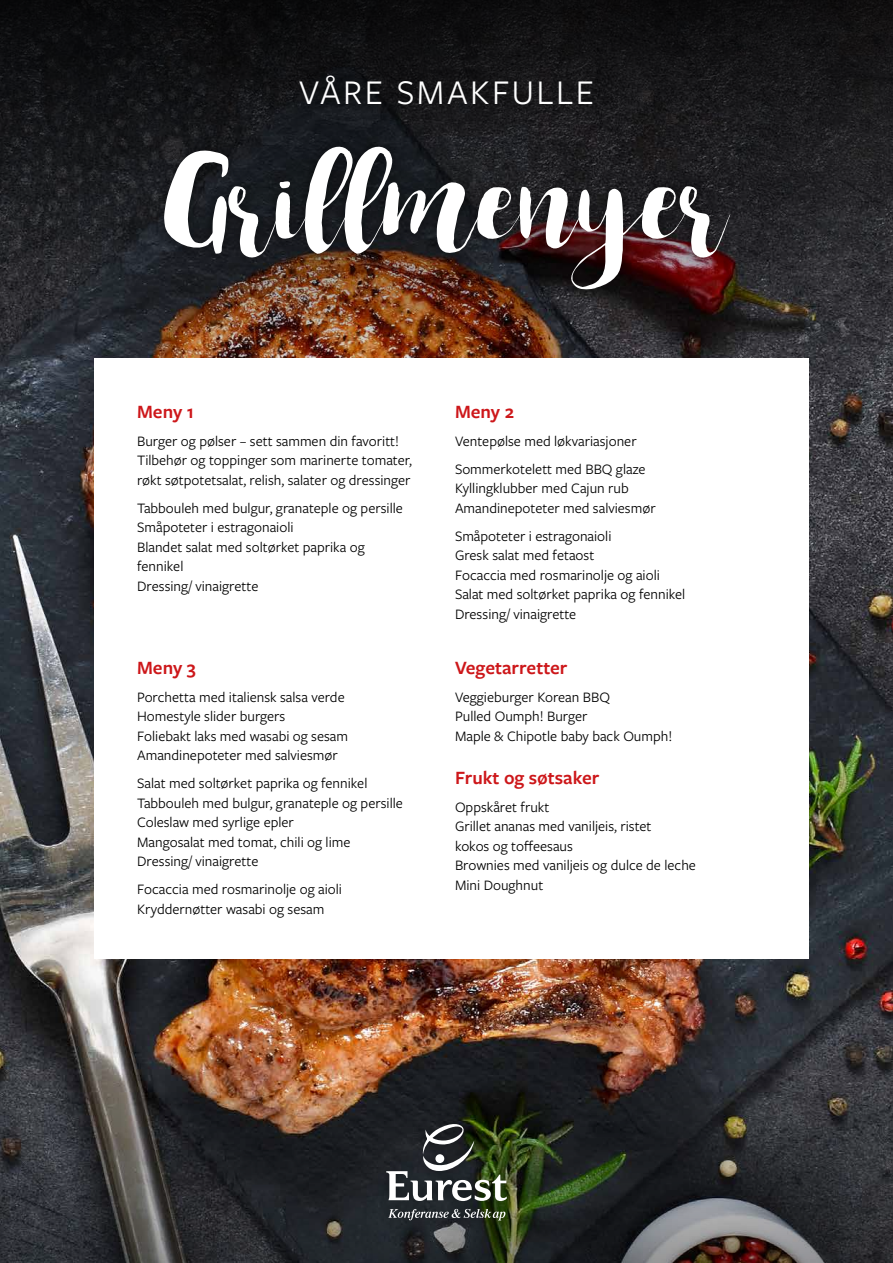
<style>
.page{position:relative;width:893px;height:1263px;background:#fff}
.page>*{position:absolute;margin:0;border:0;box-sizing:border-box;transform-origin:0 0}
.t1{font:109.5px "Spelling Night";color:#fff}
.t2{font:36px "Freight Sans Pro";letter-spacing:.07em;color:#fff}
.t3{font:600 19.5px "Freight Sans Pro";color:#cd171a}
.t4{font:15px/19.5px "Freight Sans Pro";color:#000}
</style>
<div class="page">
<img style="left:0;top:421px;width:893px;height:642px">
<svg style="left:0;top:0;width:893px;height:421px;background:#272121"></svg>
<img style="left:0;top:1063px;width:893px;height:200px">
<div style="left:150px;top:134px;width:592px;height:170px;background:#000;opacity:.6"></div>
<div style="left:287px;top:62px;width:318px;height:56px;background:#000;opacity:.6"></div>
<div style="left:375px;top:1112px;width:143px;height:119px;background:#000;opacity:.56"></div>
<svg style="left:388px;top:1209px;width:117px;height:11px"></svg>
<svg style="left:386px;top:1124px;width:121px;height:77px"></svg>
<div style="left:435px;top:1154px;width:9px;height:9px;background:#fff;border-radius:50%"></div>
<div style="left:94px;top:358px;width:715px;height:601px;background:#fff"></div>
<h2 class="t2" style="left:299px;top:68px;width:296px">VÅRE SMAKFULLE</h2>
<h1 class="t1" style="left:164px;top:140px;width:566px">Grillmenyer</h1>
<h3 class="t3" style="left:137px;top:398px;width:58px">Meny 1</h3>
<p class="t4" style="left:137px;top:430px;width:276px">Burger og pølser – sett sammen din favoritt!<br>Tilbehør og toppinger som marinerte tomater, røkt søtpotetsalat, relish, salater og dressinger</p>
<p class="t4" style="left:137px;top:497px;width:267px">Tabbouleh med bulgur, granateple og persille<br>Småpoteter i estragonaioli<br>Blandet salat med soltørket paprika og fennikel<br>Dressing/ vinaigrette</p>
<h3 class="t3" style="left:137px;top:654px;width:60px">Meny 3</h3>
<p class="t4" style="left:137px;top:686px;width:213px">Porchetta med italiensk salsa verde<br>Homestyle slider burgers<br>Foliebakt laks med wasabi og sesam<br>Amandinepoteter med salviesmør</p>
<p class="t4" style="left:137px;top:773px;width:267px">Salat med soltørket paprika og fennikel Tabbouleh med bulgur, granateple og persille Coleslaw med syrlige epler<br>Mangosalat med tomat, chili og lime Dressing/ vinaigrette</p>
<p class="t4" style="left:137px;top:879px;width:206px">Focaccia med rosmarinolje og aioli<br>Kryddernøtter wasabi og sesam</p>
<h3 class="t3" style="left:455px;top:398px;width:60px">Meny 2</h3>
<p class="t4" style="left:455px;top:426px;width:192px;line-height:28px">Ventepølse med løkvariasjoner<br>Sommerkotelett med BBQ glaze</p>
<p class="t4" style="left:455px;top:478px;width:202px">Kyllingklubber med Cajun rub<br>Amandinepoteter med salviesmør</p>
<p class="t4" style="left:455px;top:525px;width:232px">Småpoteter i estragonaioli<br>Gresk salat med fetaost<br>Focaccia med rosmarinolje og aioli<br>Salat med soltørket paprika og fennikel<br>Dressing/ vinaigrette</p>
<h3 class="t3" style="left:455px;top:654px;width:114px">Vegetarretter</h3>
<p class="t4" style="left:455px;top:686px;width:219px">Veggieburger Korean BBQ<br>Pulled Oumph! Burger<br>Maple &amp; Chipotle baby back Oumph!</p>
<h3 class="t3" style="left:455px;top:764px;width:146px">Frukt og søtsaker</h3>
<p class="t4" style="left:455px;top:796px;width:242px">Oppskåret frukt<br>Grillet ananas med vaniljeis, ristet<br>kokos og toffeesaus<br>Brownies med vaniljeis og dulce de leche<br>Mini Doughnut</p>
</div>
